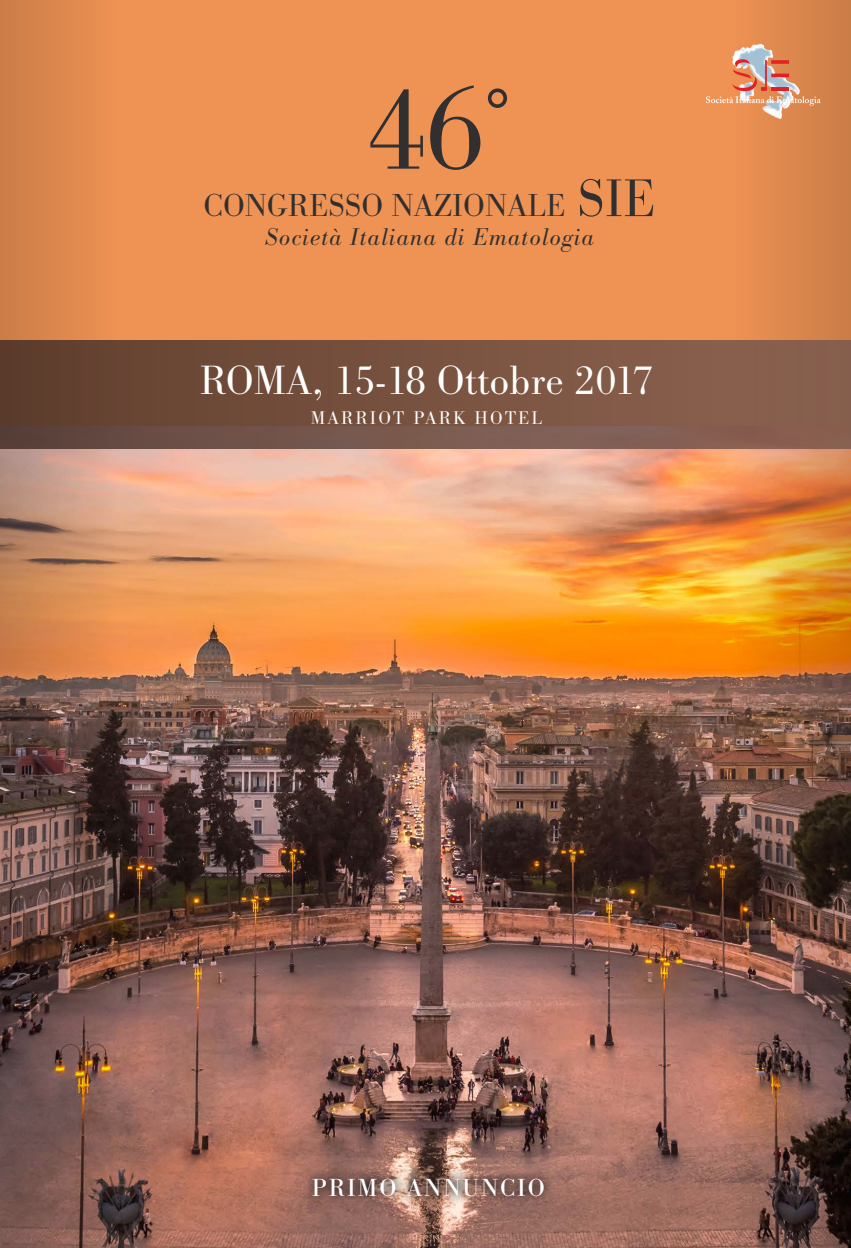
<style>
.page{position:relative;width:851px;height:1248px;background:#fff}
.page>*{position:absolute;margin:0;border:0;box-sizing:border-box;transform-origin:0 0}
.t1{font:300 121.2px "Bodoni Antiqua T";color:#312f30}
.t2{font:300 42.4px "Bodoni Antiqua T";color:#fff}
.t3{font:300 33px "Bodoni Antiqua T";color:#312f30}
.t4{font:25.6px "Bodoni Antiqua T";letter-spacing:.08em;color:#fff}
.t5{font:italic 300 25.2px "Bodoni Antiqua T";letter-spacing:.04em;color:#312f30}
.t6{font:300 19px "Bodoni Antiqua T";letter-spacing:.11em;color:#fff}
.s1{font-size:55px}
</style>
<div class="page">
<img style="left:244px;top:448px;width:361px;height:799px">
<div style="left:0;top:0;width:850px;height:425px;background:#ef9354"></div>
<img style="left:0;top:0;width:244px;height:1247px">
<img style="left:605px;top:0;width:245px;height:1247px">
<img style="left:731px;top:44px;width:68px;height:75px">
<svg style="left:705px;top:59px;width:115px;height:47px"></svg>
<svg style="left:0;top:340px;width:850px;height:108px;background:#775241"></svg>
<svg style="left:303px;top:1167px;width:251px;height:39px;background:#916c62"></svg>
<p class="t1" style="left:367px;top:58px;width:145px">46<sup>°</sup></p>
<p class="t3" style="left:203px;top:186px;width:453px">CONGRESSO NAZIONALE <span class="s1">SIE</span></p>
<p class="t5" style="left:265px;top:222px;width:330px">Società Italiana di Ematologia</p>
<p class="t2" style="left:200px;top:355px;width:455px">ROMA, 15-18 Ottobre 2017</p>
<p class="t6" style="left:311px;top:406px;width:233px">MARRIOT PARK HOTEL</p>
<p class="t4" style="left:312px;top:1172px;width:234px">PRIMO ANNUNCIO</p>
</div>
